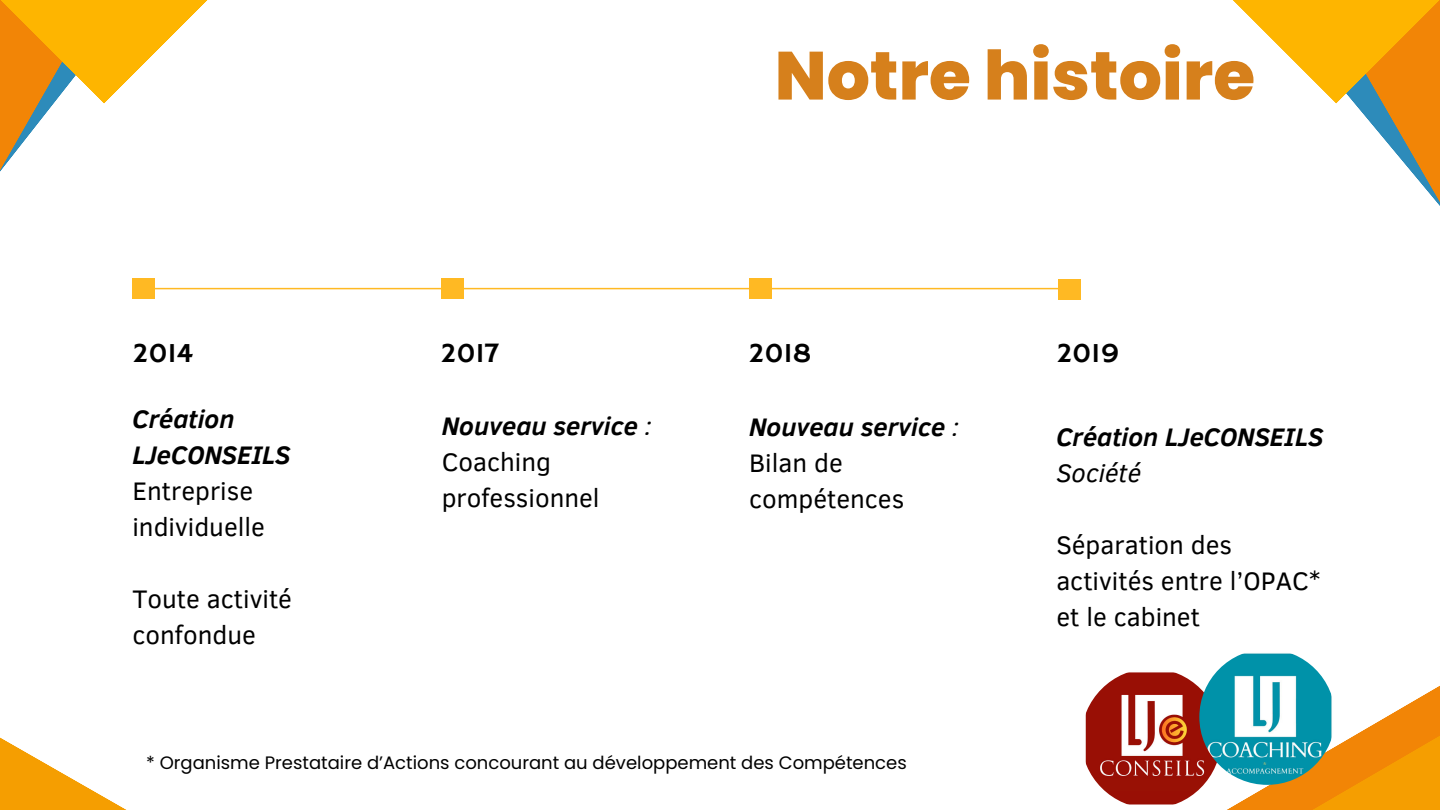
<style>
.page{position:relative;width:1440px;height:810px;background:#fff}
.page>*{position:absolute;margin:0;border:0;box-sizing:border-box;transform-origin:0 0}
.t1{font:800 68px "Poppins";color:#d6801c}
.t2{font:28px "Hammersmith One";color:#000}
.t3{font:26px/36px "Clear Sans";color:#000}
.t4{font:italic 700 26px/36px "Clear Sans";color:#000}
.t5{font:italic 26px "Clear Sans";color:#000}
.t6{font:18px "Poppins";color:#000}
.s1{font-weight:700;font-style:italic}
.s2{font-style:italic}
</style>
<div class="page">
<svg style="left:1233px;top:0;width:207px;height:206px"></svg>
<svg style="left:0;top:0;width:208px;height:290px"></svg>
<svg style="left:0;top:737px;width:127px;height:73px"></svg>
<svg style="left:1173px;top:653px;width:267px;height:157px"></svg>
<hr style="left:145px;top:288px;width:924px;height:1px;background:#ffb923">
<div style="left:132px;top:278px;width:23px;height:21px;background:#ffb923"></div>
<div style="left:441px;top:278px;width:23px;height:21px;background:#ffb923"></div>
<div style="left:750px;top:278px;width:22px;height:21px;background:#ffb923"></div>
<div style="left:1058px;top:279px;width:23px;height:20px;background:#ffb923"></div>
<img style="left:1081px;top:668px;width:140px;height:140px;border-radius:50%">
<img style="left:1199px;top:649px;width:136px;height:136px;border-radius:50%">
<p class="t2" style="left:132px;top:337px;width:62px">2014</p>
<p class="t4" style="left:132px;top:400px;width:160px">Création<br>LJeCONSEILS</p>
<p class="t3" style="left:132px;top:473px;width:134px">Entreprise individuelle</p>
<p class="t3" style="left:132px;top:581px;width:161px">Toute activité confondue</p>
<p class="t2" style="left:440px;top:337px;width:60px">2017</p>
<p class="t3" style="left:442px;top:408px;width:212px"><span class="s1">Nouveau service</span> <span class="s2">:<br></span>Coaching professionnel</p>
<h1 class="t1" style="left:775px;top:36px;width:482px">Notre histoire</h1>
<p class="t2" style="left:748px;top:337px;width:65px">2018</p>
<p class="t3" style="left:749px;top:409px;width:212px"><span class="s1">Nouveau service</span> <span class="s2">:<br></span>Bilan de compétences</p>
<p class="t2" style="left:1056px;top:337px;width:65px">2019</p>
<p class="t4" style="left:1056px;top:418px;width:268px">Création LJeCONSEILS</p>
<p class="t5" style="left:1056px;top:455px;width:86px">Société</p>
<p class="t3" style="left:1056px;top:527px;width:266px">Séparation des activités entre l’OPAC* et le cabinet</p>
<p class="t6" style="left:146px;top:753px;width:762px">* Organisme Prestataire d’Actions concourant au développement des Compétences</p>
</div>
